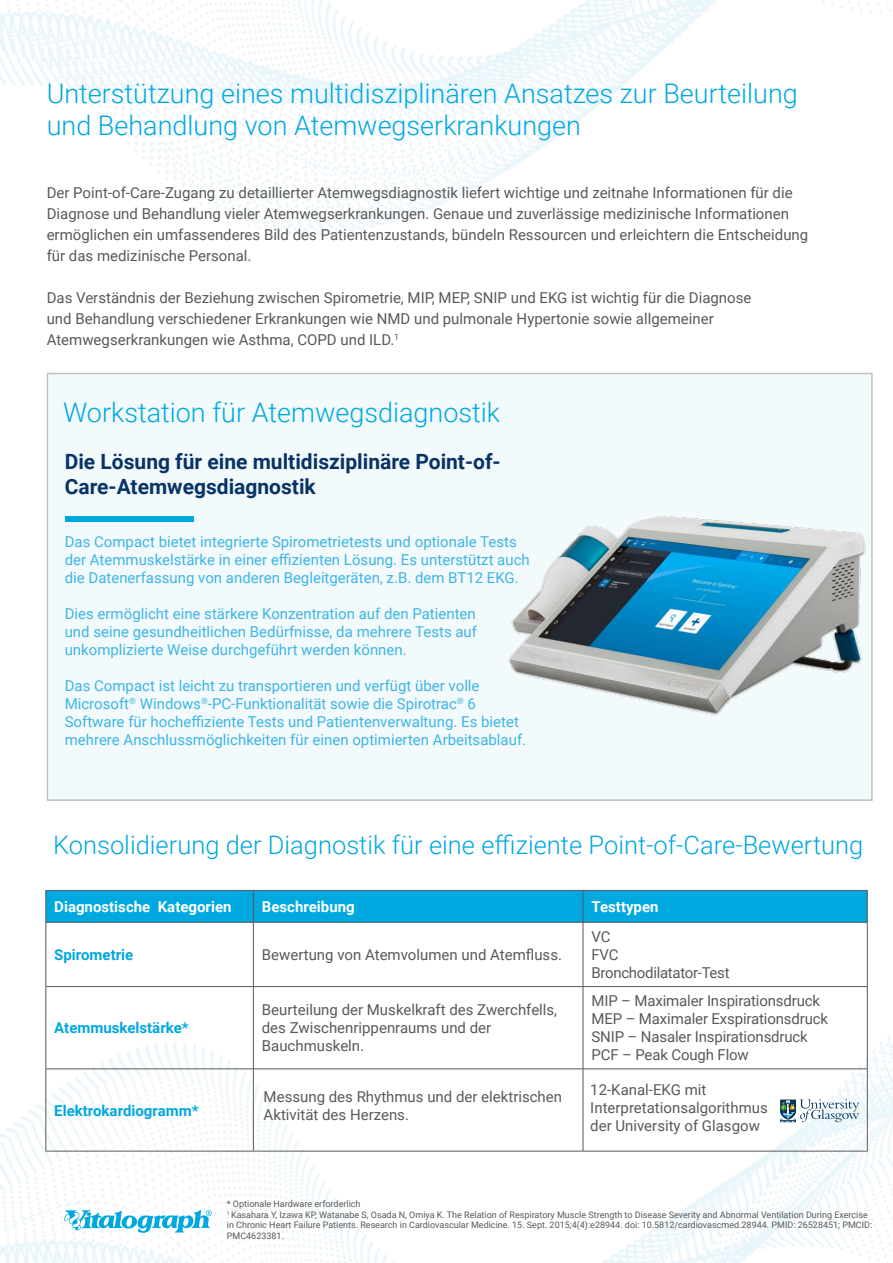
<style>
.page{position:relative;width:893px;height:1263px;background:#fff}
.page>*{position:absolute;margin:0;border:0;box-sizing:border-box;transform-origin:0 0}
.t1{font:300 27px/32.4px "Roboto";color:#00a8e0}
.t2{font:300 25.5px "Roboto";color:#00a8e0}
.t3{font:700 21px/25.2px "Roboto";color:#093266}
.t4{font:15px/18px "Roboto";color:#58595b}
.t5{font:15px/18px "Roboto";color:#3eb5e5}
.t6{font:700 15px "Roboto";color:#00a8e0}
.t7{font:700 15px "Roboto";color:#fff}
.t8{font:15px/18px "Roboto";letter-spacing:-.02em;color:#58595b}
.t9{font:9px/10.8px "Roboto";color:#58595b}
</style>
<div class="page">
<img style="left:0;top:0;width:892px;height:236px">
<img style="left:0;top:980px;width:893px;height:283px">
<div style="left:47px;top:891px;width:820px;height:31px;background:#00a8e0"></div>
<hr style="left:46px;top:890px;width:207px;height:1px;background:#58595b">
<hr style="left:46px;top:891px;width:1px;height:31px;background:#58595b">
<hr style="left:253px;top:890px;width:330px;height:1px;background:#58595b">
<hr style="left:253px;top:891px;width:1px;height:31px;background:#58595b">
<hr style="left:583px;top:890px;width:284px;height:1px;background:#58595b">
<hr style="left:583px;top:891px;width:1px;height:31px;background:#58595b">
<hr style="left:867px;top:891px;width:1px;height:31px;background:#58595b">
<hr style="left:46px;top:922px;width:207px;height:1px;background:#58595b">
<hr style="left:46px;top:922px;width:1px;height:64px;background:#58595b">
<hr style="left:253px;top:922px;width:330px;height:1px;background:#58595b">
<hr style="left:253px;top:922px;width:1px;height:64px;background:#58595b">
<hr style="left:583px;top:922px;width:284px;height:1px;background:#58595b">
<hr style="left:583px;top:922px;width:1px;height:64px;background:#58595b">
<hr style="left:867px;top:922px;width:1px;height:64px;background:#58595b">
<hr style="left:46px;top:986px;width:207px;height:1px;background:#58595b">
<hr style="left:46px;top:987px;width:1px;height:82px;background:#58595b">
<hr style="left:253px;top:986px;width:330px;height:1px;background:#58595b">
<hr style="left:253px;top:987px;width:1px;height:82px;background:#58595b">
<hr style="left:583px;top:986px;width:284px;height:1px;background:#58595b">
<hr style="left:583px;top:987px;width:1px;height:82px;background:#58595b">
<hr style="left:867px;top:987px;width:1px;height:82px;background:#58595b">
<hr style="left:46px;top:1068px;width:207px;height:1px;background:#58595b">
<hr style="left:46px;top:1069px;width:1px;height:82px;background:#58595b">
<hr style="left:253px;top:1068px;width:330px;height:1px;background:#58595b">
<hr style="left:253px;top:1069px;width:1px;height:82px;background:#58595b">
<hr style="left:583px;top:1068px;width:284px;height:1px;background:#58595b">
<hr style="left:583px;top:1069px;width:1px;height:82px;background:#58595b">
<hr style="left:867px;top:1069px;width:1px;height:82px;background:#58595b">
<hr style="left:46px;top:1151px;width:207px;height:1px;background:#58595b">
<hr style="left:253px;top:1151px;width:330px;height:1px;background:#58595b">
<hr style="left:583px;top:1151px;width:284px;height:1px;background:#58595b">
<div style="left:47px;top:374px;width:825px;height:426px;background:#f2fafb"></div>
<div style="left:65px;top:516px;width:129px;height:5px;background:#00a8e0"></div>
<img style="left:508px;top:473px;width:365px;height:271px">
<svg style="left:780px;top:1099px;width:79px;height:23px"></svg>
<h1 class="t1" style="left:47px;top:76px;width:753px">Unterstützung eines multidisziplinären Ansatzes zur Beurteilung und Behandlung von Atemwegserkrankungen</h1>
<p class="t4" style="left:47px;top:182px;width:763px;line-height:21px">Der Point-of-Care-Zugang zu detaillierter Atemwegsdiagnostik liefert wichtige und zeitnahe Informationen für die Diagnose und Behandlung vieler Atemwegserkrankungen. Genaue und zuverlässige medizinische Informationen ermöglichen ein umfassenderes Bild des Patientenzustands, bündeln Ressourcen und erleichtern die Entscheidung für das medizinische Personal.</p>
<p class="t4" style="left:47px;top:287px;width:706px;line-height:21px">Das Verständnis der Beziehung zwischen Spirometrie, MIP, MEP, SNIP und EKG ist wichtig für die Diagnose und Behandlung verschiedener Erkrankungen wie NMD und pulmonale Hypertonie sowie allgemeiner<br>Atemwegserkrankungen wie Asthma, COPD und ILD.<sup>1</sup></p>
<h1 class="t1" style="left:63px;top:396px;width:438px">Workstation für Atemwegsdiagnostik</h1>
<h3 class="t3" style="left:65px;top:448px;width:438px">Die Lösung für eine multidisziplinäre Point-of-<br>Care-Atemwegsdiagnostik</h3>
<p class="t5" style="left:65px;top:532px;width:467px">Das Compact bietet integrierte Spirometrietests und optionale Tests der Atemmuskelstärke in einer effizienten Lösung. Es unterstützt auch die Datenerfassung von anderen Begleitgeräten, z.B. dem BT12 EKG.</p>
<p class="t5" style="left:65px;top:604px;width:414px;text-align:justify">Dies ermöglicht eine stärkere Konzentration auf den Patienten und seine gesundheitlichen Bedürfnisse, da mehrere Tests auf unkomplizierte Weise durchgeführt werden können.</p>
<p class="t5" style="left:65px;top:676px;width:463px">Das Compact ist leicht zu transportieren und verfügt über volle Microsoft<sup>®</sup> Windows<sup>®</sup>-PC-Funktionalität sowie die Spirotrac<sup>®</sup> 6<br>Software für hocheffiziente Tests und Patientenverwaltung. Es bietet mehrere Anschlussmöglichkeiten für einen optimierten Arbeitsablauf.</p>
<h2 class="t2" style="left:53px;top:827px;width:812px">Konsolidierung der Diagnostik für eine effiziente Point-of-Care-Bewertung</h2>
<p class="t7" style="left:54px;top:896px;width:179px">Diagnostische Kategorien</p>
<p class="t7" style="left:262px;top:896px;width:94px">Beschreibung</p>
<p class="t7" style="left:591px;top:896px;width:69px">Testtypen</p>
<p class="t6" style="left:54px;top:944px;width:81px">Spirometrie</p>
<p class="t4" style="left:262px;top:945px;width:302px">Bewertung von Atemvolumen und Atemfluss.</p>
<p class="t8" style="left:591px;top:927px;width:140px">VC<br>FVC<br>Bronchodilatator-Test</p>
<p class="t6" style="left:54px;top:1017px;width:136px">Atemmuskelstärke*</p>
<p class="t6" style="left:54px;top:1100px;width:146px">Elektrokardiogramm*</p>
<p class="t4" style="left:262px;top:1000px;width:297px">Beurteilung der Muskelkraft des Zwerchfells, des Zwischenrippenraums und der<br>Bauchmuskeln.</p>
<p class="t4" style="left:591px;top:991px;width:238px">MIP – Maximaler Inspirationsdruck<br>MEP – Maximaler Exspirationsdruck<br>SNIP – Nasaler Inspirationsdruck<br>PCF – Peak Cough Flow</p>
<p class="t4" style="left:264px;top:1087px;width:300px">Messung des Rhythmus und der elektrischen<br>Aktivität des Herzens.</p>
<p class="t4" style="left:590px;top:1080px;width:179px">12-Kanal-EKG mit<br>Interpretationsalgorithmus der University of Glasgow</p>
<p class="t9" style="left:227px;top:1198px;width:647px">* Optionale Hardware erforderlich<br><sup>1</sup> Kasahara Y, Izawa KP, Watanabe S, Osada N, Omiya K. The Relation of Respiratory Muscle Strength to Disease Severity and Abnormal Ventilation During Exercise in Chronic Heart Failure Patients. Research in Cardiovascular Medicine. 15. Sept. 2015;4(4):e28944. doi: 10.5812/cardiovascmed.28944. PMID: 26528451; PMCID:<br>PMC4623381.</p>
</div>
